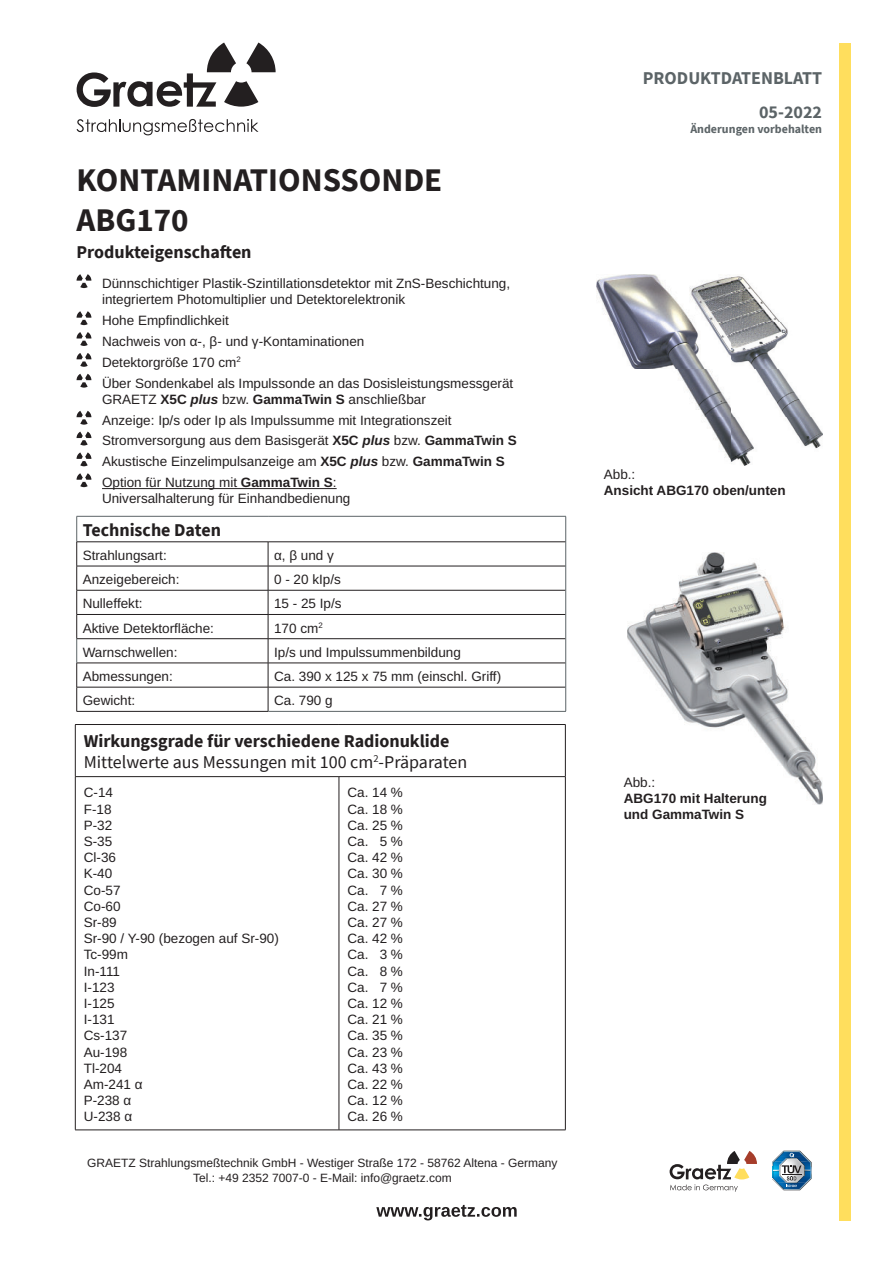
<style>
.page{position:relative;width:893px;height:1263px;background:#fff}
.page>*{position:absolute;margin:0;border:0;box-sizing:border-box;transform-origin:0 0}
.t1{font:700 33px/39.6px "Source Sans Pro";color:#231f20}
.t2{font:18px/21.6px "Source Sans Pro";color:#231f20}
.t3{font:700 18px "Source Sans Pro";color:#231f20}
.t4{font:700 18px "Source Sans Pro";color:#5c6467}
.t5{font:13.5px/16.2px "Arimo";color:#231f20}
.t6{font:700 13.5px/16.2px "Arimo";color:#231f20}
.t7{font:12px/14.4px "Arimo";color:#231f20;text-align:center}
.t8{font:700 12px "Source Sans Pro";color:#5c6467}
.s1{font-weight:700}
.s2{font-weight:700;font-style:italic}
</style>
<div class="page">
<svg style="left:772px;top:1151px;width:39px;height:39px"></svg>
<div style="left:839px;top:43px;width:11px;height:1177px;background:#ffde5d"></div>
<svg style="left:77px;top:119px;width:181px;height:16px"></svg>
<svg style="left:77px;top:43px;width:199px;height:64px"></svg>
<svg style="left:376px;top:1205px;width:141px;height:15px"></svg>
<svg style="left:670px;top:1151px;width:87px;height:41px"></svg>
<hr style="left:77px;top:516px;width:191px;height:1px;background:#5c6467">
<hr style="left:268px;top:516px;width:298px;height:1px;background:#5c6467">
<hr style="left:77px;top:541px;width:191px;height:1px;background:#231f20">
<hr style="left:268px;top:541px;width:298px;height:1px;background:#231f20">
<hr style="left:77px;top:566px;width:191px;height:1px;background:#231f20">
<hr style="left:268px;top:566px;width:298px;height:1px;background:#231f20">
<hr style="left:77px;top:590px;width:191px;height:1px;background:#231f20">
<hr style="left:268px;top:590px;width:298px;height:1px;background:#231f20">
<hr style="left:77px;top:614px;width:191px;height:1px;background:#231f20">
<hr style="left:268px;top:614px;width:298px;height:1px;background:#231f20">
<hr style="left:77px;top:638px;width:191px;height:1px;background:#231f20">
<hr style="left:268px;top:638px;width:298px;height:1px;background:#231f20">
<hr style="left:77px;top:663px;width:191px;height:1px;background:#231f20">
<hr style="left:268px;top:663px;width:298px;height:1px;background:#231f20">
<hr style="left:77px;top:687px;width:191px;height:1px;background:#231f20">
<hr style="left:268px;top:687px;width:298px;height:1px;background:#231f20">
<svg style="left:268px;top:542px;width:1px;height:169px"></svg>
<hr style="left:77px;top:711px;width:191px;height:1px;background:#231f20">
<svg style="left:76px;top:516px;width:1px;height:195px"></svg>
<svg style="left:565px;top:516px;width:1px;height:195px"></svg>
<hr style="left:268px;top:711px;width:298px;height:1px;background:#5c6467">
<hr style="left:102px;top:488px;width:235px;height:1px;background:#231f20">
<svg style="left:77px;top:274px;width:14px;height:14px"></svg>
<svg style="left:77px;top:311px;width:14px;height:14px"></svg>
<svg style="left:77px;top:332px;width:14px;height:14px"></svg>
<svg style="left:77px;top:353px;width:14px;height:14px"></svg>
<svg style="left:77px;top:374px;width:14px;height:14px"></svg>
<svg style="left:77px;top:411px;width:14px;height:14px"></svg>
<svg style="left:77px;top:432px;width:14px;height:13px"></svg>
<svg style="left:77px;top:452px;width:14px;height:14px"></svg>
<svg style="left:77px;top:473px;width:14px;height:14px"></svg>
<img style="left:627px;top:553px;width:195px;height:251px">
<img style="left:597px;top:274px;width:225px;height:192px">
<hr style="left:75px;top:777px;width:1px;height:353px;background:#231f20">
<hr style="left:339px;top:777px;width:1px;height:353px;background:#231f20">
<hr style="left:565px;top:777px;width:1px;height:353px;background:#231f20">
<hr style="left:75px;top:1130px;width:264px;height:1px;background:#231f20">
<hr style="left:339px;top:1130px;width:227px;height:1px;background:#231f20">
<hr style="left:75px;top:724px;width:264px;height:1px;background:#231f20">
<hr style="left:75px;top:725px;width:1px;height:51px;background:#231f20">
<hr style="left:339px;top:724px;width:227px;height:1px;background:#231f20">
<hr style="left:565px;top:725px;width:1px;height:51px;background:#231f20">
<hr style="left:75px;top:776px;width:264px;height:1px;background:#231f20">
<hr style="left:339px;top:776px;width:227px;height:1px;background:#231f20">
<h1 class="t1" style="left:77px;top:161px;width:367px">KONTAMINATIONSSONDE<br>ABG170</h1>
<h2 class="t3" style="left:77px;top:240px;width:177px">Produkteigenschaften</h2>
<p class="t5" style="left:102px;top:276px;width:410px">Dünnschichtiger Plastik-Szintillationsdetektor mit ZnS-Beschichtung, integriertem Photomultiplier und Detektorelektronik</p>
<p class="t5" style="left:102px;top:310px;width:413px;line-height:20.9px">Hohe Empfindlichkeit<br>Nachweis von α-, β- und γ-Kontaminationen<br>Detektorgröße 170 cm<sup>2<br></sup>Über Sondenkabel als Impulssonde an das Dosisleistungsmessgerät</p>
<p class="t5" style="left:102px;top:390px;width:416px;line-height:20.9px">GRAETZ <span class="s1">X5C</span> <span class="s2">plus</span> bzw. <span class="s1">GammaTwin S</span> anschließbar<br>Anzeige: Ip/s oder Ip als Impulssumme mit Integrationszeit Stromversorgung aus dem Basisgerät <span class="s1">X5C</span> <span class="s2">plus</span> bzw. <span class="s1">GammaTwin S </span>Akustische Einzelimpulsanzeige am <span class="s1">X5C</span> <span class="s2">plus</span> bzw. <span class="s1">GammaTwin S </span>Option für Nutzung mit <span class="s1">GammaTwin S</span>:</p>
<p class="t5" style="left:102px;top:491px;width:250px">Universalhalterung für Einhandbedienung</p>
<h2 class="t3" style="left:83px;top:521px;width:140px">Technische Daten</h2>
<p class="t5" style="left:83px;top:548px;width:86px">Strahlungsart:</p>
<p class="t5" style="left:274px;top:547px;width:61px">α, β und γ</p>
<p class="t5" style="left:83px;top:573px;width:98px">Anzeigebereich:</p>
<p class="t5" style="left:274px;top:573px;width:68px">0 - 20 kIp/s</p>
<p class="t5" style="left:83px;top:597px;width:61px">Nulleffekt:</p>
<p class="t5" style="left:274px;top:597px;width:69px">15 - 25 Ip/s</p>
<p class="t5" style="left:83px;top:620px;width:133px">Aktive Detektorfläche:</p>
<p class="t5" style="left:274px;top:621px;width:50px">170 cm<sup>2</sup></p>
<p class="t5" style="left:83px;top:645px;width:96px">Warnschwellen:</p>
<p class="t5" style="left:274px;top:644px;width:188px">Ip/s und Impulssummenbildung</p>
<p class="t5" style="left:83px;top:669px;width:92px">Abmessungen:</p>
<p class="t5" style="left:274px;top:669px;width:229px">Ca. 390 x 125 x 75 mm (einschl. Griff)</p>
<p class="t5" style="left:83px;top:694px;width:54px">Gewicht:</p>
<p class="t5" style="left:274px;top:694px;width:60px">Ca. 790 g</p>
<h2 class="t2" style="left:84px;top:731px;width:385px"><span class="s1">Wirkungsgrade für verschiedene Radionuklide<br></span>Mittelwerte aus Messungen mit 100 cm<sup>2</sup>-Präparaten</h2>
<p class="t5" style="left:84px;top:786px;width:197px">C-14<br>F-18<br>P-32<br>S-35<br>Cl-36<br>K-40<br>Co-57<br>Co-60<br>Sr-89<br>Sr-90 / Y-90 (bezogen auf Sr-90)<br>Tc-99m<br>In-111<br>I-123<br>I-125<br>I-131<br>Cs-137<br>Au-198<br>Tl-204<br>Am-241 α<br>P-238 α<br>U-238 α</p>
<p class="t5" style="left:347px;top:786px;width:57px;text-align:justify">Ca. 14 % Ca. 18 % Ca. 25 % Ca. 5 % Ca. 42 % Ca. 30 % Ca. 7 % Ca. 27 % Ca. 27 % Ca. 42 % Ca. 3 % Ca. 8 % Ca. 7 % Ca. 12 % Ca. 21 % Ca. 35 % Ca. 23 % Ca. 43 % Ca. 22 % Ca. 12 % Ca. 26 %</p>
<p class="t7" style="left:87px;top:1157px;width:472px">GRAETZ Strahlungsmeßtechnik GmbH - Westiger Straße 172 - 58762 Altena - Germany<br>Tel.: +49 2352 7007-0 - E-Mail: info@graetz.com</p>
<h2 class="t4" style="left:643px;top:69px;width:181px">PRODUKTDATENBLATT</h2>
<p class="t8" style="left:690px;top:123px;width:133px">Änderungen vorbehalten</p>
<h2 class="t4" style="left:759px;top:103px;width:65px">05-2022</h2>
<p class="t5" style="left:604px;top:468px;width:33px">Abb.:</p>
<p class="t6" style="left:604px;top:484px;width:183px">Ansicht ABG170 oben/unten</p>
<p class="t5" style="left:624px;top:775px;width:33px">Abb.:</p>
<p class="t6" style="left:624px;top:791px;width:145px">ABG170 mit Halterung und GammaTwin S</p>
</div>
